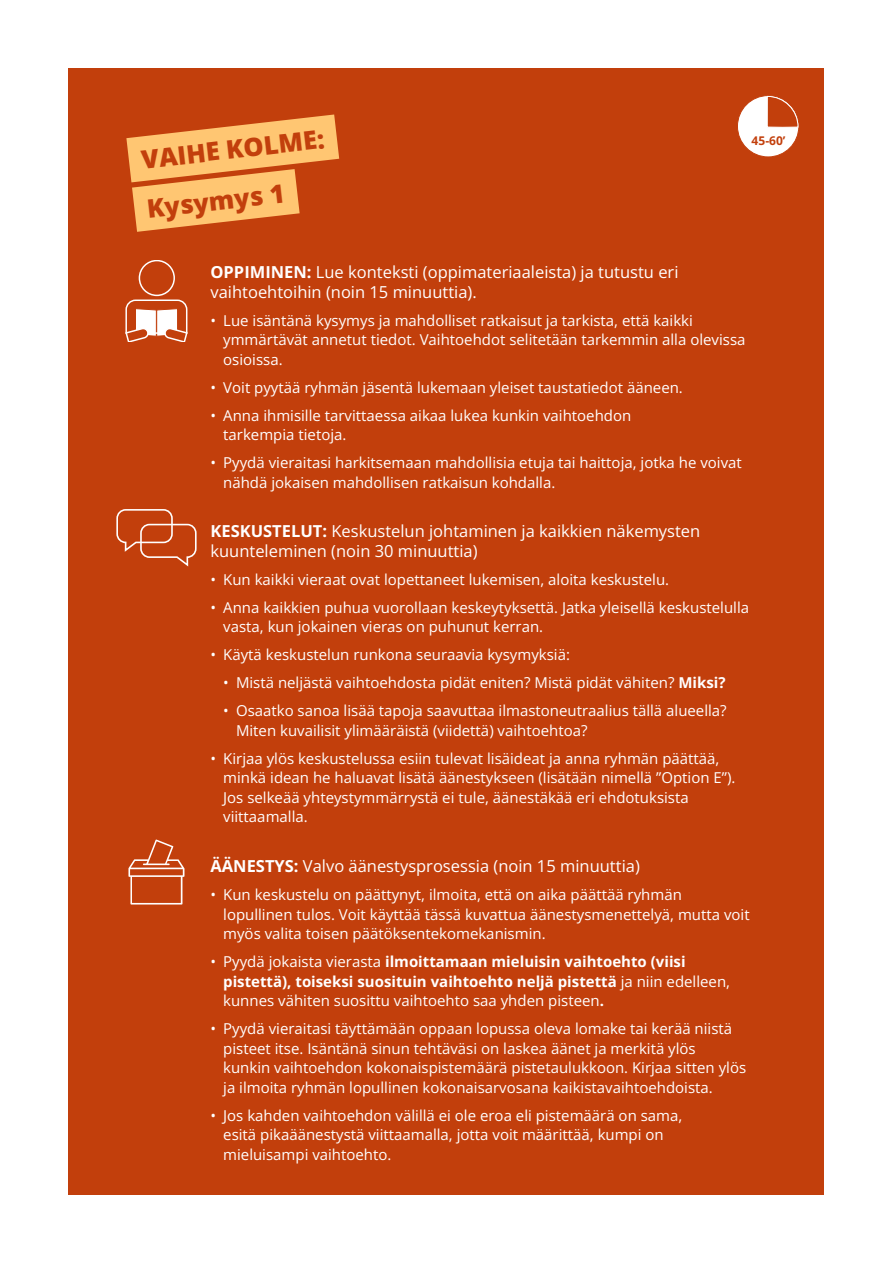
<style>
.page{position:relative;width:893px;height:1263px;background:#fff}
.page>*{position:absolute;margin:0;border:0;box-sizing:border-box;transform-origin:0 0}
.HH0{font:800 25.5px "Open Sans";color:#c23f0c}
.Hp2{font:16.5px/19.5px "Open Sans";color:#fff}
.t1{font:15px/19.5px "Open Sans";color:#fff}
.t2{font:700 15px/19.5px "Open Sans";color:#fff}
.t3{font:700 12px "Open Sans";color:#c23f0c}
.s1{font-weight:700}
.s2{font-weight:400}
</style>
<div class="page">
<div style="left:68px;top:68px;width:756px;height:1127px;background:#c23f0c"></div>
<svg style="left:126px;top:114px;width:213px;height:118px"></svg>
<div style="left:139px;top:261px;width:36px;height:35px;border:1px solid #fff;border-radius:50%"></div>
<svg style="left:125px;top:299px;width:63px;height:43px"></svg>
<div style="left:116px;top:509px;width:57px;height:34px;border:2px solid #fff;border-radius:8px"></div>
<div style="left:140px;top:524px;width:57px;height:34px;border:2px solid #fff;border-radius:8px"></div>
<svg style="left:128px;top:839px;width:56px;height:65px"></svg>
<div style="left:737px;top:96px;width:62px;height:61px;background:#fff;border-radius:50%"></div>
<div style="left:737px;top:95px;width:62px;height:62px;border:1px solid #c23f0c;border-radius:50%"></div>
<svg style="left:766px;top:96px;width:33px;height:32px"></svg>
<p class="HH0" style="left:139px;top:141px;width:185px;rotate:-7deg">VAIHE KOLME:</p>
<p class="HH0" style="left:145px;top:190px;width:140px;rotate:-7deg">Kysymys 1</p>
<p class="t3" style="left:752px;top:133px;width:35px">45-60’</p>
<p class="Hp2" style="left:210px;top:262px;width:470px"><span class="s1">OPPIMINEN:</span> Lue konteksti (oppimateriaaleista) ja tutustu eri vaihtoehtoihin (noin 15 minuuttia).</p>
<p class="t1" style="left:223px;top:310px;width:524px;text-indent:-13px">• Lue isäntänä kysymys ja mahdolliset ratkaisut ja tarkista, että kaikki ymmärtävät annetut tiedot. Vaihtoehdot selitetään tarkemmin alla olevissa osioissa.</p>
<p class="t1" style="left:210px;top:377px;width:474px">• Voit pyytää ryhmän jäsentä lukemaan yleiset taustatiedot ääneen.</p>
<p class="t1" style="left:223px;top:405px;width:410px;text-indent:-13px">• Anna ihmisille tarvittaessa aikaa lukea kunkin vaihtoehdon tarkempia tietoja.</p>
<p class="t1" style="left:223px;top:453px;width:520px;text-indent:-13px">• Pyydä vieraitasi harkitsemaan mahdollisia etuja tai haittoja, jotka he voivat nähdä jokaisen mahdollisen ratkaisun kohdalla.</p>
<p class="Hp2" style="left:210px;top:521px;width:491px"><span class="s1">KESKUSTELUT:</span> Keskustelun johtaminen ja kaikkien näkemysten kuunteleminen (noin 30 minuuttia)</p>
<p class="t1" style="left:210px;top:569px;width:460px">• Kun kaikki vieraat ovat lopettaneet lukemisen, aloita keskustelu.</p>
<p class="t1" style="left:223px;top:597px;width:527px;text-indent:-13px">• Anna kaikkien puhua vuorollaan keskeytyksettä. Jatka yleisellä keskustelulla vasta, kun jokainen vieras on puhunut kerran.</p>
<p class="t1" style="left:210px;top:645px;width:361px">• Käytä keskustelun runkona seuraavia kysymyksiä:</p>
<p class="t1" style="left:223px;top:673px;width:504px">• Mistä neljästä vaihtoehdosta pidät eniten? Mistä pidät vähiten? <span class="s1">Miksi?</span></p>
<p class="t1" style="left:236px;top:701px;width:492px;text-indent:-13px">• Osaatko sanoa lisää tapoja saavuttaa ilmastoneutraalius tällä alueella?<br>Miten kuvailisit ylimääräistä (viidettä) vaihtoehtoa?</p>
<p class="t1" style="left:223px;top:748px;width:514px;text-indent:-13px">• Kirjaa ylös keskustelussa esiin tulevat lisäideat ja anna ryhmän päättää, minkä idean he haluavat lisätä äänestykseen (lisätään nimellä ”Option E”).<br>Jos selkeää yhteystymmärrystä ei tule, äänestäkää eri ehdotuksista viittaamalla.</p>
<p class="Hp2" style="left:210px;top:856px;width:431px"><span class="s1">ÄÄNESTYS:</span> Valvo äänestysprosessia (noin 15 minuuttia)</p>
<p class="t1" style="left:223px;top:884px;width:528px;text-indent:-13px">• Kun keskustelu on päättynyt, ilmoita, että on aika päättää ryhmän lopullinen tulos. Voit käyttää tässä kuvattua äänestysmenettelyä, mutta voit myös valita toisen päätöksentekomekanismin.</p>
<p class="t2" style="left:223px;top:951px;width:508px;text-indent:-13px"><span class="s2">• Pyydä jokaista vierasta</span> ilmoittamaan mieluisin vaihtoehto (viisi pistettä), toiseksi suosituin vaihtoehto neljä pistettä <span class="s2">ja niin edelleen, kunnes vähiten suosittu vaihtoehto saa yhden pisteen</span>.</p>
<p class="t1" style="left:223px;top:1018px;width:524px;text-indent:-13px">• Pyydä vieraitasi täyttämään oppaan lopussa oleva lomake tai kerää niistä pisteet itse. Isäntänä sinun tehtäväsi on laskea äänet ja merkitä ylös kunkin vaihtoehdon kokonaispistemäärä pistetaulukkoon. Kirjaa sitten ylös ja ilmoita ryhmän lopullinen kokonaisarvosana kaikistavaihtoehdoista.</p>
<p class="t1" style="left:223px;top:1105px;width:461px;text-indent:-13px">• Jos kahden vaihtoehdon välillä ei ole eroa eli pistemäärä on sama, esitä pikaäänestystä viittaamalla, jotta voit määrittää, kumpi on mieluisampi vaihtoehto.</p>
</div>
